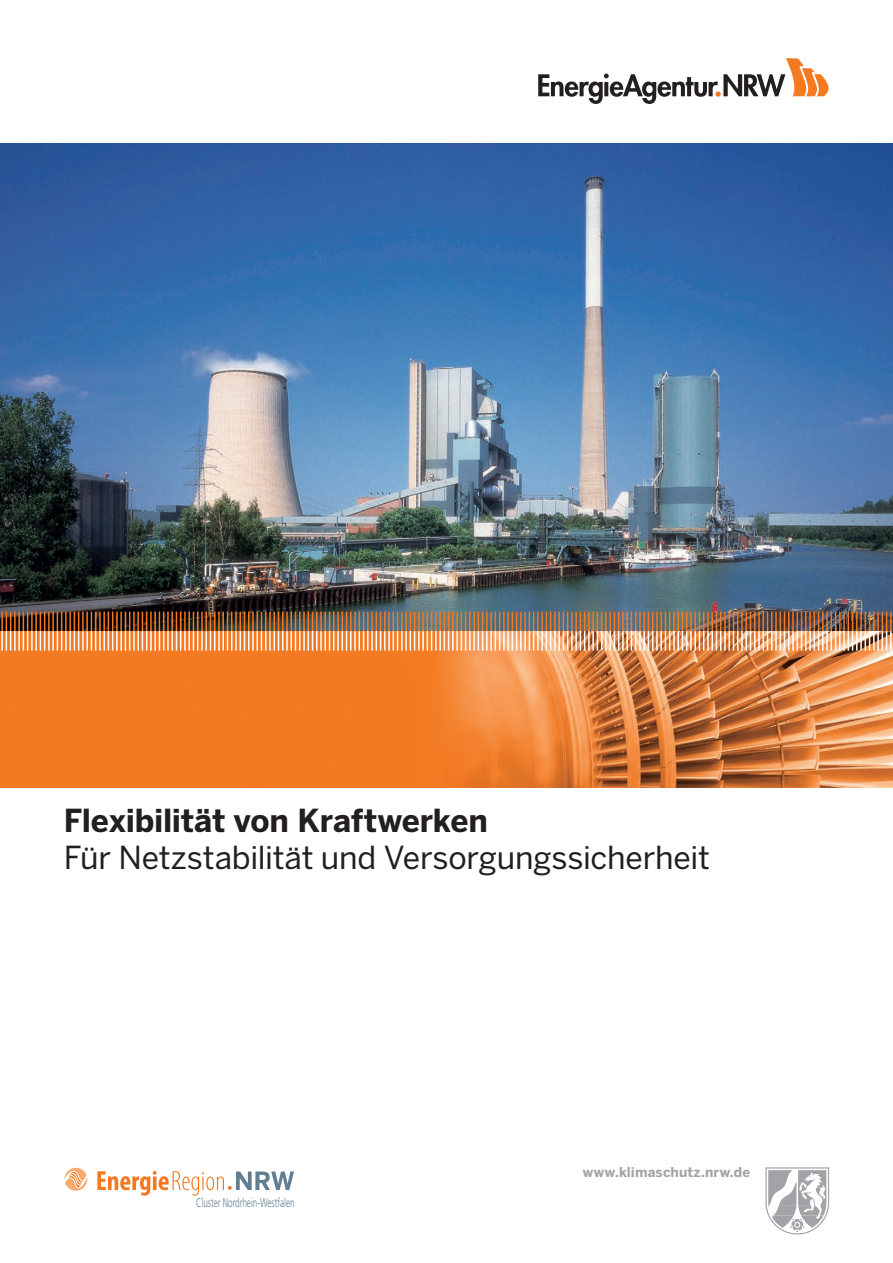
<style>
.page{position:relative;width:893px;height:1263px;background:#fff}
.page>*{position:absolute;margin:0;border:0;box-sizing:border-box;transform-origin:0 0}
.t1{font:31.5px "Benton Sans";letter-spacing:-.005em;color:#231f20}
.t2{font:700 31.5px "Benton Sans";letter-spacing:-.01em;color:#231f20}
.t3{font:700 13.5px "Benton Sans";letter-spacing:.01em;color:#a1a3a6}
.t4{font:300 12.6px "Frutiger";color:#617d90;scale:.64 1}
</style>
<div class="page">
<svg style="left:538px;top:58px;width:291px;height:46px"></svg>
<img style="left:0;top:144px;width:893px;height:487px">
<svg style="left:765px;top:1167px;width:64px;height:67px"></svg>
<svg style="left:0;top:631px;width:893px;height:156px;background:#e67d33"></svg>
<img style="left:1px;top:612px;width:891px;height:39px">
<hr style="left:890px;top:631px;width:2px;height:20px;background:#fff">
<svg style="left:97px;top:1171px;width:197px;height:24px"></svg>
<svg style="left:64px;top:1168px;width:24px;height:23px"></svg>
<p class="t2" style="left:64px;top:801px;width:426px">Flexibilität von Kraftwerken</p>
<p class="t1" style="left:64px;top:839px;width:648px">Für Netzstabilität und Versorgungssicherheit</p>
<p class="t4" style="left:196px;top:1195px;width:155px">Cluster Nordrhein-Westfalen</p>
<p class="t3" style="left:583px;top:1164px;width:169px">www.klimaschutz.nrw.de</p>
</div>
